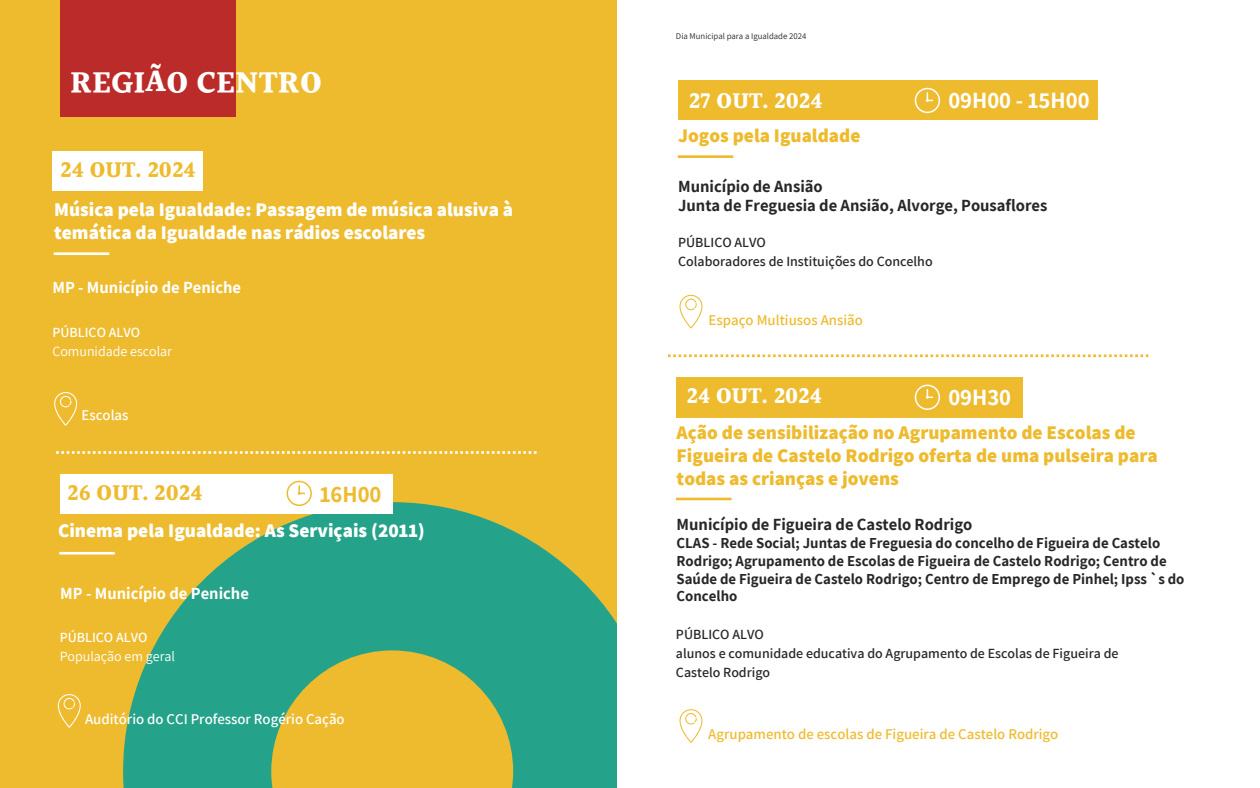
<style>
.page{position:relative;width:1260px;height:788px;background:#fff}
.page>*{position:absolute;margin:0;border:0;box-sizing:border-box;transform-origin:0 0}
.t1{font:700 31.5px "Halant";color:#fff}
.t2{font:700 22.75px "Halant";color:#eebb2f}
.t3{font:700 22.75px "Halant";color:#fff}
.t4{font:700 22.75px "Assistant";color:#fff}
.t5{font:700 22.75px "Assistant";color:#eebb2f}
.t6{font:800 19.25px/22.9px "Assistant";color:#eebb2f}
.t7{font:800 19.25px/22.9px "Assistant";color:#fff}
.t8{font:700 16.62px/19.7px "Assistant";color:#272727}
.t9{font:700 16.62px "Assistant";color:#fff}
.t10{font:700 14.88px/17.7px "Assistant";color:#272727}
.t11{font:600 14.88px "Assistant";color:#eebb2f}
.t12{font:600 14.88px "Assistant";color:#fff}
.t13{font:600 14px/19.1px "Assistant";color:#272727}
.t14{font:14px/19.1px "Assistant";color:#fff}
.t15{font:8.75px "Assistant";color:#272727}
.s1{font-weight:600}
</style>
<div class="page">
<div style="left:0;top:0;width:623px;height:787px;background:#eebb2f"></div>
<svg style="left:123px;top:502px;width:494px;height:285px;fill:#25a38a"></svg>
<div style="left:617px;top:0;width:643px;height:787px;background:#fff"></div>
<div style="left:60px;top:0;width:176px;height:116px;background:#bb2b29"></div>
<svg style="left:668px;top:354px;width:484px;height:3px"></svg>
<div style="left:52px;top:151px;width:151px;height:39px;background:#fff"></div>
<hr style="left:54px;top:252px;width:55px;height:3px;background:#fff">
<svg style="left:54px;top:392px;width:23px;height:33px"></svg>
<div style="left:60px;top:474px;width:333px;height:39px;background:#fff"></div>
<hr style="left:59px;top:552px;width:56px;height:2px;background:#fff">
<svg style="left:58px;top:694px;width:23px;height:33px"></svg>
<svg style="left:56px;top:451px;width:484px;height:3px"></svg>
<div style="left:678px;top:80px;width:420px;height:39px;background:#eebb2f"></div>
<hr style="left:678px;top:155px;width:55px;height:3px;background:#eebb2f">
<svg style="left:680px;top:295px;width:22px;height:33px"></svg>
<div style="left:677px;top:377px;width:346px;height:40px;background:#eebb2f"></div>
<hr style="left:676px;top:497px;width:56px;height:3px;background:#eebb2f">
<svg style="left:680px;top:709px;width:22px;height:33px"></svg>
<svg style="left:287px;top:480px;width:25px;height:26px"></svg>
<svg style="left:915px;top:88px;width:25px;height:25px"></svg>
<svg style="left:915px;top:384px;width:25px;height:26px"></svg>
<h1 class="t1" style="left:70px;top:60px;width:254px">REGIÃO CENTRO</h1>
<p class="t2" style="left:60px;top:153px;width:137px">24 OUT. 2024</p>
<h2 class="t7" style="left:54px;top:198px;width:461px">Música pela Igualdade: Passagem de música alusiva à temática da Igualdade nas rádios escolares</h2>
<h3 class="t9" style="left:52px;top:276px;width:190px">MP - Município de Peniche</h3>
<h4 class="t14" style="left:52px;top:323px;width:121px"><span class="s1">PÚ BLICO ALVO<br></span>Comunidade escolar</h4>
<h6 class="t12" style="left:81px;top:405px;width:49px">Escolas</h6>
<h3 class="t2" style="left:67px;top:476px;width:137px">26 OUT. 2024</h3>
<h2 class="t5" style="left:320px;top:478px;width:63px">16H00</h2>
<h5 class="t7" style="left:58px;top:518px;width:368px">Cinema pela Igualdade: As Serviçais (2011)</h5>
<h2 class="t9" style="left:60px;top:581px;width:190px">MP - Município de Peniche</h2>
<p class="t14" style="left:60px;top:627px;width:117px"><span class="s1">PÚ BLICO ALVO<br></span>População em geral</p>
<h2 class="t12" style="left:85px;top:709px;width:261px">Auditório do CCI Professor Rogério Cação</h2>
<h4 class="t15" style="left:676px;top:30px;width:132px">Dia Municipal para a Igualdade 2024</h4>
<h2 class="t3" style="left:689px;top:84px;width:135px">27 OUT. 2024</h2>
<p class="t4" style="left:948px;top:85px;width:143px">09H00 - 15H00</p>
<h6 class="t6" style="left:678px;top:124px;width:184px">Jogos pela Igualdade</h6>
<p class="t8" style="left:678px;top:175px;width:371px">Município de Ansião<br>Junta de Freguesia de Ansião, Alvorge, Pousaflores</p>
<h5 class="t13" style="left:678px;top:232px;width:256px">PÚ BLICO ALVO<br>Colaboradores de Instituições do Concelho</h5>
<p class="t11" style="left:709px;top:309px;width:156px">Espaço Multiusos Ansião</p>
<h5 class="t3" style="left:686px;top:379px;width:137px">24 OUT. 2024</h5>
<p class="t4" style="left:948px;top:382px;width:64px">09H30</p>
<h2 class="t6" style="left:677px;top:420px;width:483px">Ação de sensibilização no Agrupamento de Escolas de<br>Figueira de Castelo Rodrigo oferta de uma pulseira para todas as crianças e jovens</h2>
<h3 class="t8" style="left:677px;top:514px;width:297px">Município de Figueira de Castelo Rodrigo</h3>
<h3 class="t10" style="left:677px;top:534px;width:509px">CLAS - Rede Social; Juntas de Freguesia do concelho de Figueira de Castelo Rodrigo; Agrupamento de Escolas de Figueira de Castelo Rodrigo; Centro de Saúde de Figueira de Castelo Rodrigo; Centro de Emprego de Pinhel; Ipss `s do Concelho</h3>
<h4 class="t13" style="left:676px;top:624px;width:444px">PÚ BLICO ALVO<br>alunos e comunidade educativa do Agrupamento de Escolas de Figueira de<br>Castelo Rodrigo</h4>
<h5 class="t11" style="left:708px;top:724px;width:352px">Agrupamento de escolas de Figueira de Castelo Rodrigo</h5>
</div>
